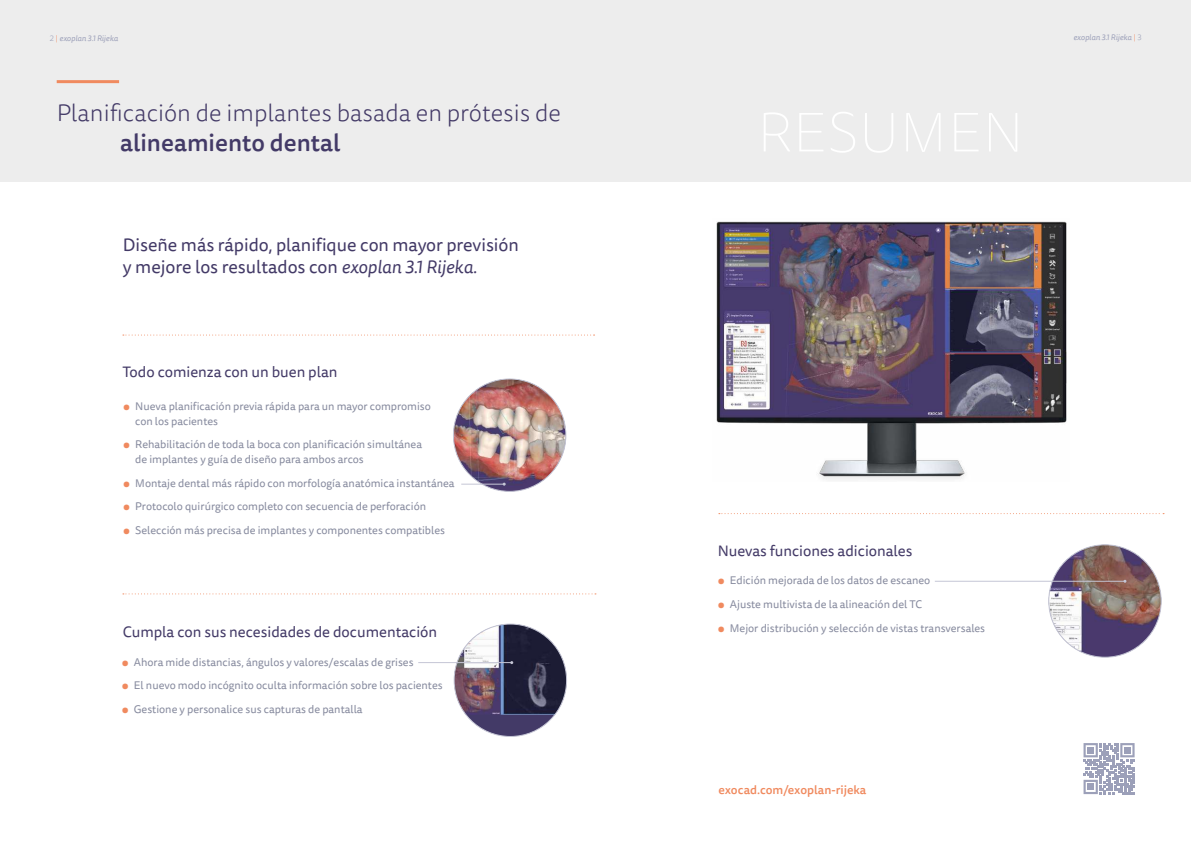
<style>
.page{position:relative;width:1191px;height:842px;background:#fff}
.page>*{position:absolute;margin:0;border:0;box-sizing:border-box;transform-origin:0 0}
.t1{font:300 24px "Tisa Sans Pro";color:#433a67}
.t2{font:500 24px "Tisa Sans Pro";color:#433a67}
.t3{font:18px/22px "Tisa Sans Pro";color:#433a67}
.t4{font:15px "Tisa Sans Pro";color:#433a67}
.t5{font:500 12px "Tisa Sans Pro";color:#f08a5f}
.t6{font:11px/15px "Tisa Sans Pro";color:#868a9e}
.t7{font:italic 8px "Tisa Sans Pro";color:#9ca0b9}
.s1{font-weight:300;font-style:normal}
.s2{font-weight:300;font-style:normal;color:#f08a5f}
.s3{font-style:italic}
.s4{font-weight:300;color:#f08a5f}
</style>
<div class="page">
<div style="left:0;top:0;width:1191px;height:181px;background:#ededed"></div>
<div style="left:454px;top:624px;width:112px;height:112px;background:#433a67;border-radius:50%"></div>
<img style="left:455px;top:625px;width:111px;height:90px">
<img style="left:453px;top:379px;width:113px;height:112px;border-radius:56px">
<img style="left:716px;top:221px;width:351px;height:259px">
<hr style="left:418px;top:662px;width:94px;height:1px;background:#c5c6d5">
<svg style="left:123px;top:593px;width:473px;height:1px"></svg>
<svg style="left:719px;top:513px;width:445px;height:1px"></svg>
<img style="left:1048px;top:545px;width:113px;height:112px">
<hr style="left:934px;top:581px;width:191px;height:1px;background:#c5c6d5">
<hr style="left:461px;top:484px;width:43px;height:1px;background:#c5c6d5">
<hr style="left:57px;top:80px;width:62px;height:3px;background:#f08a5f">
<svg style="left:1083px;top:743px;width:51px;height:51px"></svg>
<svg style="left:123px;top:335px;width:471px;height:1px"></svg>
<p class="t7" style="left:50px;top:33px;width:70px"><span class="s1">2</span> <span class="s2">|</span> exoplan 3.1 Rijeka</p>
<p class="t7" style="left:1073px;top:32px;width:70px">exoplan 3.1 Rijeka <span class="s2">|</span> <span class="s1">3</span></p>
<h1 class="t1" style="left:57px;top:98px;width:506px">Planificación de implantes basada en prótesis de</h1>
<h1 class="t2" style="left:120px;top:126px;width:222px">alineamiento dental</h1>
<h2 class="t3" style="left:123px;top:235px;width:397px">Diseñe más rápido, planifique con mayor previsión y mejore los resultados con <span class="s3">exoplan 3.1 Rijeka.</span></h2>
<h3 class="t4" style="left:122px;top:361px;width:217px">Todo comienza con un buen plan</h3>
<p class="t6" style="left:135px;top:399px;width:297px;text-indent:-12px"><span class="s4">●</span> Nueva planificación previa rápida para un mayor compromiso con los pacientes</p>
<p class="t6" style="left:135px;top:437px;width:288px;text-indent:-12px"><span class="s4">●</span> Rehabilitación de toda la boca con planificación simultánea de implantes y guía de diseño para ambos arcos</p>
<p class="t6" style="left:123px;top:476px;width:333px"><span class="s4">●</span> Montaje dental más rápido con morfología anatómica instantánea</p>
<p class="t6" style="left:123px;top:499px;width:304px"><span class="s4">●</span> Protocolo quirúrgico completo con secuencia de perforación</p>
<p class="t6" style="left:123px;top:523px;width:323px"><span class="s4">●</span> Selección más precisa de implantes y componentes compatibles</p>
<h3 class="t4" style="left:123px;top:622px;width:316px">Cumpla con sus necesidades de documentación</h3>
<p class="t6" style="left:122px;top:655px;width:293px"><span class="s4">●</span> Ahora mide distancias, ángulos y valores/escalas de grises</p>
<p class="t6" style="left:122px;top:678px;width:322px"><span class="s4">●</span> El nuevo modo incógnito oculta información sobre los pacientes</p>
<p class="t6" style="left:122px;top:702px;width:242px"><span class="s4">●</span> Gestione y personalice sus capturas de pantalla</p>
<h3 class="t4" style="left:717px;top:541px;width:196px">Nuevas funciones adicionales</h3>
<p class="t6" style="left:718px;top:573px;width:214px"><span class="s4">●</span> Edición mejorada de los datos de escaneo</p>
<p class="t6" style="left:718px;top:597px;width:206px"><span class="s4">●</span> Ajuste multivista de la alineación del TC</p>
<p class="t6" style="left:718px;top:620px;width:268px"><span class="s4">●</span> Mejor distribución y selección de vistas transversales</p>
<p class="t5" style="left:718px;top:781px;width:150px">exocad.com/exoplan-rijeka</p>
</div>
